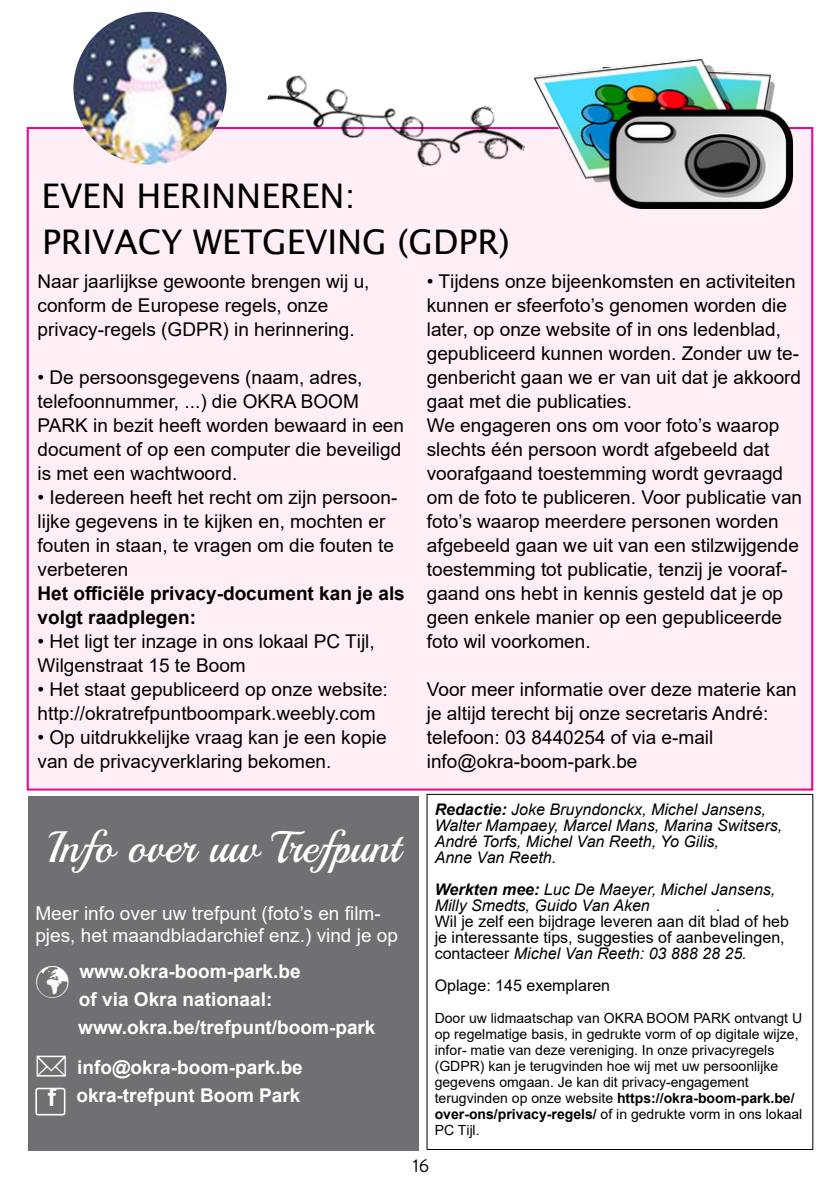
<style>
.page{position:relative;width:840px;height:1191px;background:#fff}
.page>*{position:absolute;margin:0;border:0;box-sizing:border-box;transform-origin:0 0}
.t1{font:46px "Monotype Sorts";color:#fff}
.t2{font:44px "Playball";color:#fff}
.t3{font:34px/46.2px "Lucida Sans";color:#000}
.t4{font:19px/24px "Arial";color:#000}
.t5{font:700 19px/28px "Arial";color:#fff}
.t6{font:19px/22px "Arial";color:#fff}
.t7{font:700 19px/24px "Arial";color:#000}
.t8{font:18px "Brandon Text";color:#000}
.t9{font:italic 16px/16px "Arial";color:#000}
.t10{font:16px/16px "Arial";color:#000}
.t11{font:14px/16px "Arial";color:#000}
.s1{font-size:24.4px}
.s2{font-weight:700}
.s3{font-style:italic}
</style>
<div class="page">
<div style="left:426px;top:794px;width:386px;height:356px;background:#fff;border:1px solid #000"></div>
<div style="left:28px;top:796px;width:390px;height:354px;background:#6f7073"></div>
<div style="left:35px;top:1087px;width:30px;height:28px;border:2px solid #fff;border-radius:2px"></div>
<div style="left:27px;top:127px;width:785px;height:663px;background:#fdeff5;border:2px solid #ec008c"></div>
<img style="left:73px;top:12px;width:153px;height:153px;border-radius:50%">
<img style="left:534px;top:59px;width:258px;height:149px">
<img style="left:264px;top:75px;width:267px;height:92px">
<h3 class="t3" style="left:42px;top:175px;width:469px">EVEN HERINNEREN:<br>PRIVACY WETGEVING (GDPR)</h3>
<p class="t4" style="left:38px;top:271px;width:333px">Naar jaarlĳkse gewoonte brengen wĳ u, conform de Europese regels, onze privacy-regels (GDPR) in herinnering.</p>
<p class="t4" style="left:38px;top:367px;width:368px">• De persoonsgegevens (naam, adres, telefoonnummer, ...) die OKRA BOOM PARK in bezit heeft worden bewaard in een document of op een computer die beveiligd is met een wachtwoord.</p>
<p class="t4" style="left:38px;top:487px;width:361px">• Iedereen heeft het recht om zĳn persoon&shy;lĳke gegevens in te kĳken en, mochten er fouten in staan, te vragen om die fouten te verbeteren</p>
<p class="t7" style="left:38px;top:583px;width:368px">Het officiële privacy-document kan je als volgt raadplegen:</p>
<p class="t4" style="left:38px;top:631px;width:338px">• Het ligt ter inzage in ons lokaal PC Tĳl,<br>Wilgenstraat 15 te Boom</p>
<p class="t4" style="left:38px;top:679px;width:351px">• Het staat gepubliceerd op onze website: http://okratrefpuntboompark.weebly.com</p>
<p class="t4" style="left:38px;top:727px;width:350px">• Op uitdrukkelĳke vraag kan je een kopie van de privacyverklaring bekomen.</p>
<p class="t4" style="left:426px;top:271px;width:376px">• Tĳdens onze bĳeenkomsten en activiteiten kunnen er sfeerfoto’s genomen worden die later, op onze website of in ons ledenblad, gepubliceerd kunnen worden. Zonder uw te&shy;genbericht gaan we er van uit dat je akkoord gaat met die publicaties.<br>We engageren ons om voor foto’s waarop slechts één persoon wordt afgebeeld dat voorafgaand toestemming wordt gevraagd om de foto te publiceren. Voor publicatie van foto’s waarop meerdere personen worden afgebeeld gaan we uit van een stilzwĳgende toestemming tot publicatie, tenzĳ je vooraf&shy;gaand ons hebt in kennis gesteld dat je op geen enkele manier op een gepubliceerde foto wil voorkomen.</p>
<p class="t4" style="left:426px;top:679px;width:371px">Voor meer informatie over deze materie kan je altĳd terecht bĳ onze secretaris André: telefoon: 03 8440254 of via e-mail info@okra-boom-park.be</p>
<h2 class="t2" style="left:48px;top:820px;width:353px">Info over uw Trefpunt</h2>
<p class="t6" style="left:35px;top:904px;width:364px">Meer info over uw trefpunt (foto’s en film&shy;pjes, het maandbladarchief enz.) vind je op</p>
<p class="t5" style="left:78px;top:959px;width:298px">www.okra-boom-park.be<br>of via Okra nationaal: www.okra.be/trefpunt/boom-park</p>
<h1 class="t1" style="left:35px;top:1035px;width:33px">✉</h1>
<p class="t5" style="left:48px;top:1055px;width:256px;text-align:right">info@okra-boom-park.be<br><span class="s1">f</span> okra-trefpunt Boom Park</p>
<p class="t9" style="left:434px;top:802px;width:349px"><span class="s2">Redactie:</span> Joke Bruyndonckx, Michel Jansens, Walter Mampaey, Marcel Mans, Marina Switsers, André Torfs, Michel Van Reeth, Yo Gilis,<br>Anne Van Reeth.</p>
<p class="t9" style="left:434px;top:882px;width:342px"><span class="s2">Werkten mee:</span> Luc De Maeyer, Michel Jansens,<br>Milly Smedts, Guido Van Aken</p>
<p class="t9" style="left:715px;top:898px;width:6px">.</p>
<p class="t10" style="left:434px;top:914px;width:356px">Wil je zelf een bĳdrage leveren aan dit blad of heb je interessante tips, suggesties of aanbevelingen, contacteer <span class="s3">Michel Van Reeth: 03 888 28 25.</span></p>
<p class="t10" style="left:434px;top:978px;width:177px">Oplage: 145 exemplaren</p>
<p class="t11" style="left:434px;top:1011px;width:369px">Door uw lidmaatschap van OKRA BOOM PARK ontvangt U op regelmatige basis, in gedrukte vorm of op digitale wĳze, infor- matie van deze vereniging. In onze privacyregels (GDPR) kan je terugvinden hoe wĳ met uw persoonlĳke gegevens omgaan. Je kan dit privacy-engagement terugvinden op onze website <span class="s2">https://okra-boom-park.be/ over-ons/privacy-regels/</span> of in gedrukte vorm in ons lokaal PC Tĳl.</p>
<p class="t8" style="left:412px;top:1159px;width:18px">16</p>
</div>
